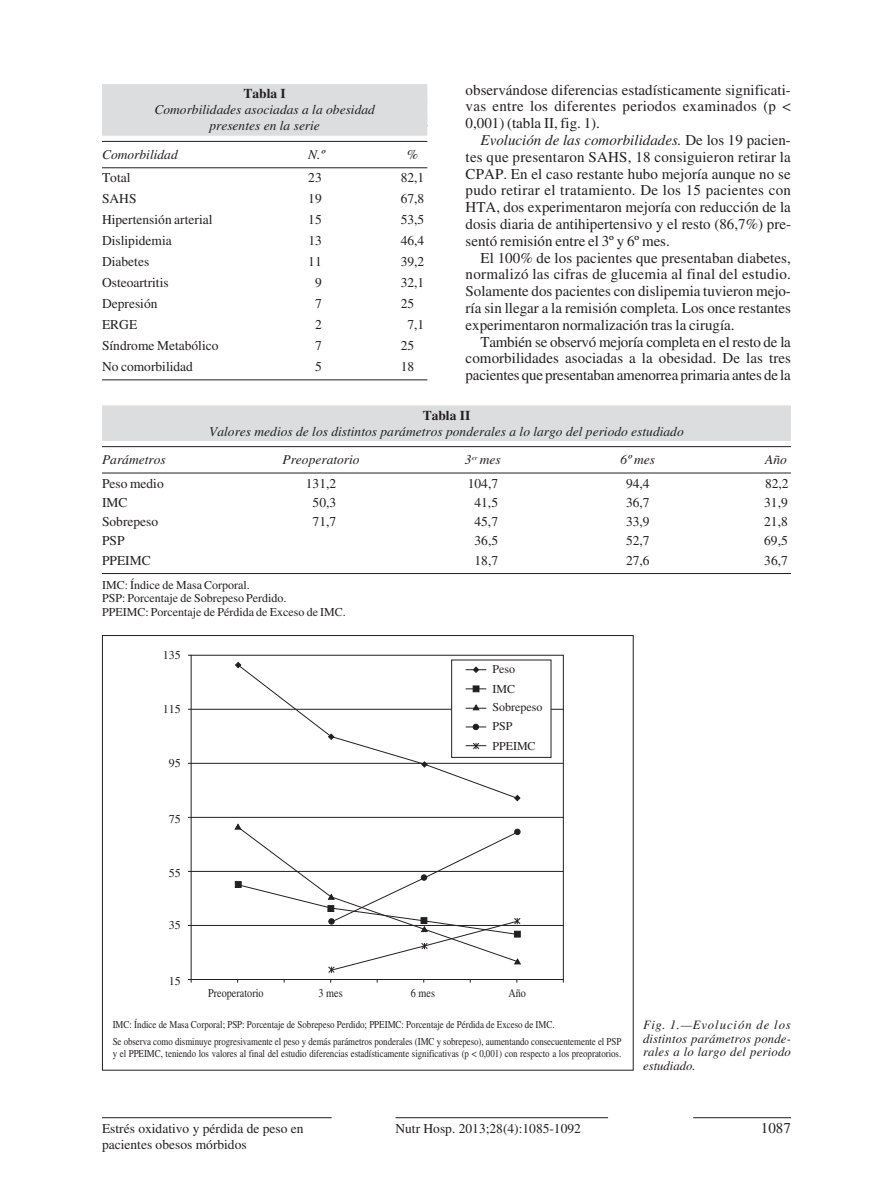
<style>
.page{position:relative;width:893px;height:1188px;background:#fff}
.page>*{position:absolute;margin:0;border:0;box-sizing:border-box;transform-origin:0 0}
.t1{font:15px/16.8px "Times";color:#231f20;text-align:justify}
.t2{font:13.5px/16.2px "Times";color:#231f20}
.t3{font:italic 13.5px/16px "Times";color:#231f20;text-align:center}
.t4{font:700 13.5px "Times";color:#231f20}
.t5{font:italic 12.75px/13.5px "Times";letter-spacing:.01em;color:#231f20;text-align:justify}
.t6{font:12px/19.5px "Times";color:#231f20}
.t7{font:12px "Times";color:#231f20;scale:.85 1}
.t8{font:10.5px/16.2px "Times";letter-spacing:-.005em;color:#231f20;scale:.85 1}
.s1{font-style:italic}
.s2{color:#fff}
</style>
<div class="page">
<hr style="left:102px;top:1117px;width:230px;height:1px;background:#231f20">
<hr style="left:693px;top:1117px;width:98px;height:1px;background:#231f20">
<hr style="left:395px;top:1117px;width:213px;height:1px;background:#231f20">
<div style="left:102px;top:84px;width:325px;height:20px;background:#dcdddf"></div>
<div style="left:102px;top:102px;width:325px;height:18px;background:#dcdddf"></div>
<div style="left:102px;top:118px;width:325px;height:18px;background:#dcdddf"></div>
<hr style="left:102px;top:141px;width:325px;height:1px;background:#231f20">
<hr style="left:102px;top:167px;width:325px;height:1px;background:#231f20">
<hr style="left:102px;top:379px;width:325px;height:1px;background:#231f20">
<div style="left:102px;top:405px;width:689px;height:20px;background:#dcdddf"></div>
<div style="left:102px;top:423px;width:689px;height:18px;background:#dcdddf"></div>
<hr style="left:102px;top:446px;width:689px;height:1px;background:#231f20">
<hr style="left:102px;top:473px;width:689px;height:1px;background:#231f20">
<hr style="left:102px;top:573px;width:689px;height:1px;background:#231f20">
<div style="left:191px;top:655px;width:372px;height:325px;border:1px solid #231f20"></div>
<hr style="left:188px;top:709px;width:375px;height:1px;background:#231f20">
<hr style="left:188px;top:763px;width:375px;height:1px;background:#231f20">
<hr style="left:188px;top:817px;width:375px;height:1px;background:#231f20">
<hr style="left:188px;top:871px;width:375px;height:1px;background:#231f20">
<hr style="left:188px;top:925px;width:375px;height:1px;background:#231f20">
<div style="left:451px;top:660px;width:100px;height:98px;background:#fff"></div>
<svg style="left:235px;top:662px;width:286px;height:139px"></svg>
<svg style="left:234px;top:823px;width:287px;height:150px"></svg>
<p class="t1" style="left:466px;top:83px;width:327px">observándose diferencias estadísticamente significati&shy;vas entre los diferentes periodos examinados (p &lt; 0,001) (tabla II, fig. 1).</p>
<p class="t1" style="left:466px;top:133px;width:327px;text-indent:15px"><span class="s1">Evolución de las comorbilidades.</span> De los 19 pacien&shy;tes que presentaron SAHS, 18 consiguieron retirar la CPAP. En el caso restante hubo mejoría aunque no se pudo retirar el tratamiento. De los 15 pacientes con HTA, dos experimentaron mejoría con reducción de la dosis diaria de antihipertensivo y el resto (86,7%) pre&shy;sentó remisión entre el 3º y 6º mes.</p>
<p class="t1" style="left:466px;top:251px;width:327px;text-indent:15px">El 100% de los pacientes que presentaban diabetes, normalizó las cifras de glucemia al final del estudio.<br>Solamente dos pacientes con dislipemia tuvieron mejo&shy;ría sin llegar a la remisión completa. Los once restantes experimentaron normalización tras la cirugía.</p>
<p class="t1" style="left:466px;top:335px;width:327px;text-indent:15px">También se observó mejoría completa en el resto de la comorbilidades asociadas a la obesidad. De las tres pacientes que presentaban amenorrea primaria antes de la</p>
<p class="t4" style="left:244px;top:89px;width:44px">Tabla I</p>
<p class="t3" style="left:154px;top:103px;width:222px">Comorbilidades asociadas a la obesidad presentes en la serie</p>
<p class="t3" style="left:102px;top:148px;width:77px">Comorbilidad</p>
<p class="t3" style="left:308px;top:148px;width:18px">N.º</p>
<p class="t3" style="left:407px;top:148px;width:13px">%</p>
<p class="t2" style="left:102px;top:172px;width:30px">Total</p>
<p class="t2" style="left:308px;top:172px;width:15px">23</p>
<p class="t2" style="left:401px;top:172px;width:25px">82,1</p>
<p class="t2" style="left:102px;top:192px;width:36px">SAHS</p>
<p class="t2" style="left:308px;top:192px;width:15px">19</p>
<p class="t2" style="left:401px;top:192px;width:25px">67,8</p>
<p class="t2" style="left:102px;top:213px;width:112px">Hipertensión arterial</p>
<p class="t2" style="left:308px;top:213px;width:15px">15</p>
<p class="t2" style="left:401px;top:213px;width:25px">53,5</p>
<p class="t2" style="left:102px;top:234px;width:71px">Dislipidemia</p>
<p class="t2" style="left:308px;top:234px;width:15px">13</p>
<p class="t2" style="left:401px;top:234px;width:25px">46,4</p>
<p class="t2" style="left:102px;top:255px;width:49px">Diabetes</p>
<p class="t2" style="left:308px;top:255px;width:15px">11</p>
<p class="t2" style="left:401px;top:255px;width:25px">39,2</p>
<p class="t2" style="left:102px;top:276px;width:68px">Osteoartritis</p>
<p class="t2" style="left:315px;top:276px;width:8px">9</p>
<p class="t2" style="left:401px;top:276px;width:25px">32,1</p>
<p class="t2" style="left:102px;top:297px;width:57px">Depresión</p>
<p class="t2" style="left:315px;top:297px;width:8px">7</p>
<p class="t2" style="left:401px;top:297px;width:25px">25<span class="s2">,1</span></p>
<p class="t2" style="left:102px;top:318px;width:37px">ERGE</p>
<p class="t2" style="left:315px;top:318px;width:8px">2</p>
<p class="t2" style="left:401px;top:318px;width:25px"><span class="s2">3</span>7,1</p>
<p class="t2" style="left:102px;top:339px;width:118px">Síndrome Metabólico</p>
<p class="t2" style="left:315px;top:339px;width:8px">7</p>
<p class="t2" style="left:401px;top:339px;width:25px">25<span class="s2">,1</span></p>
<p class="t2" style="left:102px;top:360px;width:92px">No comorbilidad</p>
<p class="t2" style="left:315px;top:360px;width:8px">5</p>
<p class="t2" style="left:401px;top:360px;width:25px">18<span class="s2">,1</span></p>
<p class="t4" style="left:423px;top:411px;width:49px">Tabla II</p>
<p class="t3" style="left:209px;top:424px;width:476px">Valores medios de los distintos parámetros ponderales a lo largo del periodo estudiado</p>
<p class="t3" style="left:102px;top:453px;width:65px">Parámetros</p>
<p class="t3" style="left:282px;top:453px;width:79px">Preoperatorio</p>
<p class="t3" style="left:465px;top:453px;width:37px">3<sup>er</sup> mes</p>
<p class="t3" style="left:621px;top:453px;width:36px">6º mes</p>
<p class="t3" style="left:765px;top:453px;width:23px">Año</p>
<p class="t2" style="left:102px;top:477px;width:63px">Peso medio</p>
<p class="t2" style="left:306px;top:477px;width:32px">131,2</p>
<p class="t2" style="left:468px;top:477px;width:32px">104,7</p>
<p class="t2" style="left:626px;top:477px;width:25px">94,4</p>
<p class="t2" style="left:765px;top:477px;width:25px">82,2</p>
<p class="t2" style="left:102px;top:496px;width:27px">IMC</p>
<p class="t2" style="left:313px;top:496px;width:25px">50,3</p>
<p class="t2" style="left:474px;top:496px;width:25px">41,5</p>
<p class="t2" style="left:626px;top:496px;width:25px">36,7</p>
<p class="t2" style="left:764px;top:496px;width:25px">31,9</p>
<p class="t2" style="left:102px;top:515px;width:58px">Sobrepeso</p>
<p class="t2" style="left:313px;top:515px;width:25px">71,7</p>
<p class="t2" style="left:474px;top:515px;width:25px">45,7</p>
<p class="t2" style="left:626px;top:515px;width:25px">33,9</p>
<p class="t2" style="left:764px;top:515px;width:25px">21,8</p>
<p class="t2" style="left:102px;top:535px;width:24px">PSP</p>
<p class="t2" style="left:474px;top:535px;width:25px">36,5</p>
<p class="t2" style="left:626px;top:535px;width:25px">52,7</p>
<p class="t2" style="left:764px;top:535px;width:25px">69,5</p>
<p class="t2" style="left:102px;top:554px;width:50px">PPEIMC</p>
<p class="t2" style="left:474px;top:554px;width:25px">18,7</p>
<p class="t2" style="left:626px;top:554px;width:25px">27,6</p>
<p class="t2" style="left:764px;top:554px;width:25px">36,7</p>
<p class="t6" style="left:102px;top:579px;width:245px;line-height:13.5px">IMC: Índice de Masa Corporal.<br>PSP: Porcentaje de Sobrepeso Perdido.<br>PPEIMC: Porcentaje de Pérdida de Exceso de IMC.</p>
<p class="t6" style="left:163px;top:647px;width:19px">135</p>
<p class="t6" style="left:163px;top:701px;width:19px">115</p>
<p class="t6" style="left:169px;top:755px;width:13px">95</p>
<p class="t6" style="left:169px;top:811px;width:13px">75</p>
<p class="t6" style="left:169px;top:865px;width:13px">55</p>
<p class="t6" style="left:169px;top:917px;width:13px">35</p>
<p class="t6" style="left:169px;top:973px;width:13px">15</p>
<p class="t6" style="left:492px;top:661px;width:24px">Peso<br>IMC</p>
<p class="t6" style="left:492px;top:699px;width:51px">Sobrepeso<br>PSP<br>PPEIMC</p>
<p class="t7" style="left:208px;top:989px;width:67px">Preoperatorio</p>
<p class="t7" style="left:319px;top:989px;width:30px">3 mes</p>
<p class="t7" style="left:411px;top:989px;width:30px">6 mes</p>
<p class="t7" style="left:508px;top:989px;width:22px">Año</p>
<p class="t8" style="left:113px;top:1018px;width:600px">IMC: Índice de Masa Corporal; PSP: Porcentaje de Sobrepeso Perdido; PPEIMC: Porcentaje de Pérdida de Exceso de IMC.<br>Se observa como disminuye progresivamente el peso y demás parámetros ponderales (IMC y sobrepeso), aumentando consecuentemente el PSP</p>
<p class="t8" style="left:113px;top:1046px;width:600px">y el PPEIMC, teniendo los valores al final del estudio diferencias estadísticamente significativas (p &lt; 0,001) con respecto a los preopratorios.</p>
<p class="t5" style="left:643px;top:1020px;width:149px">Fig. 1.—Evolución de los distintos parámetros ponde&shy;rales a lo largo del periodo estudiado.</p>
<p class="t2" style="left:102px;top:1122px;width:203px">Estrés oxidativo y pérdida de peso en pacientes obesos mórbidos</p>
<p class="t2" style="left:395px;top:1122px;width:187px">Nutr Hosp. 2013;28(4):1085-1092</p>
<p class="t1" style="left:761px;top:1121px;width:31px">1087</p>
</div>
